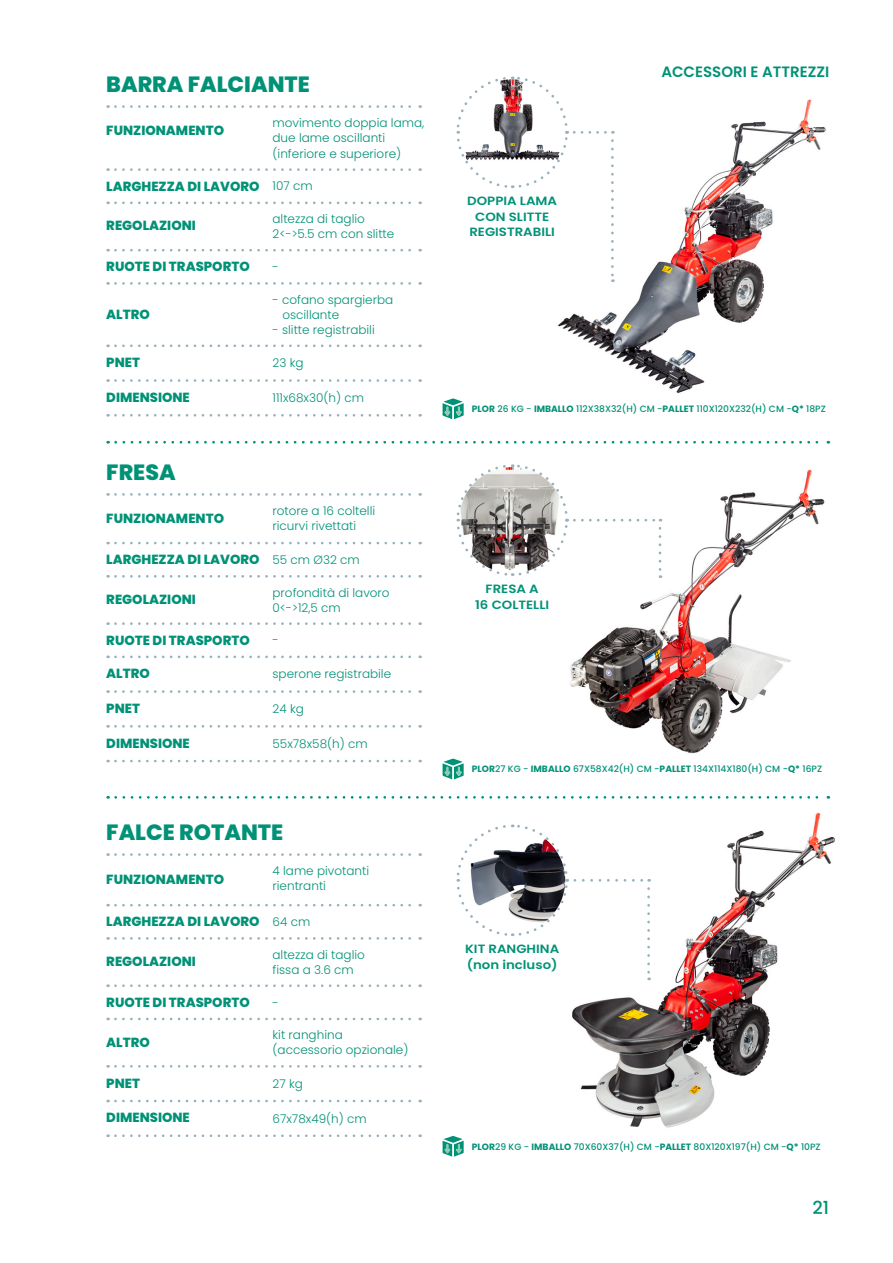
<style>
.page{position:relative;width:893px;height:1263px;background:#fff}
.page>*{position:absolute;margin:0;border:0;box-sizing:border-box;transform-origin:0 0}
.t1{font:800 22.05px "Poppins";color:#009276}
.t2{font:500 18px "Poppins";color:#009276}
.t3{font:600 15px "Poppins";color:#009276}
.t4{font:800 13.2px "Poppins";color:#009276}
.t5{font:300 12px/15px "Poppins";color:#009276}
.t6{font:600 12px/15.8px "Poppins";color:#009276;text-align:center;scale:1.11 1}
.t7{font:500 9.15px "Poppins";color:#009276}
.s1{font-weight:700}
</style>
<div class="page">
<img style="left:572px;top:812px;width:264px;height:316px">
<img style="left:570px;top:469px;width:255px;height:285px">
<img style="left:558px;top:99px;width:268px;height:294px">
<svg style="left:443px;top:398px;width:21px;height:21px"></svg>
<svg style="left:456px;top:76px;width:158px;height:206px"></svg>
<svg style="left:443px;top:759px;width:21px;height:20px"></svg>
<svg style="left:456px;top:464px;width:205px;height:114px"></svg>
<svg style="left:443px;top:1136px;width:21px;height:21px"></svg>
<svg style="left:456px;top:823px;width:194px;height:157px"></svg>
<svg style="left:116px;top:441px;width:713px;height:3px"></svg>
<svg style="left:116px;top:796px;width:713px;height:3px"></svg>
<svg style="left:115px;top:105px;width:306px;height:3px"></svg>
<svg style="left:115px;top:168px;width:306px;height:3px"></svg>
<svg style="left:115px;top:202px;width:306px;height:2px"></svg>
<svg style="left:115px;top:249px;width:306px;height:2px"></svg>
<svg style="left:115px;top:282px;width:306px;height:3px"></svg>
<svg style="left:115px;top:344px;width:306px;height:3px"></svg>
<svg style="left:115px;top:379px;width:306px;height:3px"></svg>
<svg style="left:115px;top:414px;width:306px;height:3px"></svg>
<svg style="left:115px;top:493px;width:306px;height:3px"></svg>
<svg style="left:115px;top:542px;width:306px;height:2px"></svg>
<svg style="left:115px;top:575px;width:306px;height:3px"></svg>
<svg style="left:115px;top:622px;width:306px;height:3px"></svg>
<svg style="left:115px;top:655px;width:306px;height:3px"></svg>
<svg style="left:115px;top:760px;width:306px;height:2px"></svg>
<svg style="left:115px;top:690px;width:306px;height:3px"></svg>
<svg style="left:115px;top:725px;width:306px;height:3px"></svg>
<svg style="left:115px;top:1134px;width:306px;height:3px"></svg>
<svg style="left:115px;top:853px;width:306px;height:3px"></svg>
<svg style="left:115px;top:904px;width:306px;height:2px"></svg>
<svg style="left:115px;top:937px;width:306px;height:3px"></svg>
<svg style="left:115px;top:984px;width:306px;height:3px"></svg>
<svg style="left:115px;top:1018px;width:306px;height:2px"></svg>
<svg style="left:115px;top:1065px;width:306px;height:2px"></svg>
<svg style="left:115px;top:1100px;width:306px;height:2px"></svg>
<p class="t1" style="left:106px;top:72px;width:205px">BARRA FALCIANTE</p>
<p class="t4" style="left:106px;top:123px;width:119px">FUNZIONAMENTO</p>
<p class="t5" style="left:273px;top:115px;width:153px">movimento doppia lama,</p>
<p class="t5" style="left:273px;top:130px;width:130px;line-height:15.5px">due lame oscillanti (inferiore e superiore)</p>
<p class="t4" style="left:106px;top:179px;width:155px">LARGHEZZA DI LAVORO</p>
<p class="t5" style="left:273px;top:179px;width:42px">107 cm</p>
<p class="t5" style="left:273px;top:212px;width:123px">altezza di taglio<br>2&lt;-&gt;5.5 cm con slitte</p>
<p class="t4" style="left:106px;top:218px;width:91px">REGOLAZIONI</p>
<p class="t4" style="left:106px;top:259px;width:145px">RUOTE DI TRASPORTO</p>
<p class="t5" style="left:273px;top:259px;width:8px">-</p>
<p class="t5" style="left:273px;top:292px;width:122px">- cofano spargierba</p>
<p class="t5" style="left:282px;top:307px;width:58px">oscillante</p>
<p class="t5" style="left:273px;top:322px;width:104px">- slitte registrabili</p>
<p class="t4" style="left:106px;top:306px;width:45px">ALTRO</p>
<p class="t4" style="left:106px;top:355px;width:35px">PNET</p>
<p class="t5" style="left:273px;top:356px;width:33px">23 kg</p>
<p class="t4" style="left:106px;top:389px;width:85px">DIMENSIONE</p>
<p class="t5" style="left:273px;top:390px;width:93px">111x68x30(h) cm</p>
<p class="t1" style="left:106px;top:459px;width:71px">FRESA</p>
<p class="t4" style="left:106px;top:510px;width:119px">FUNZIONAMENTO</p>
<p class="t5" style="left:273px;top:503px;width:104px">rotore a 16 coltelli ricurvi rivettati</p>
<p class="t4" style="left:106px;top:552px;width:155px">LARGHEZZA DI LAVORO</p>
<p class="t5" style="left:273px;top:552px;width:89px">55 cm Ø32 cm</p>
<p class="t5" style="left:273px;top:585px;width:119px">profondità di lavoro</p>
<p class="t5" style="left:273px;top:600px;width:70px">0&lt;-&gt;12,5 cm</p>
<p class="t4" style="left:106px;top:592px;width:91px">REGOLAZIONI</p>
<p class="t4" style="left:106px;top:633px;width:145px">RUOTE DI TRASPORTO</p>
<p class="t5" style="left:273px;top:633px;width:8px">-</p>
<p class="t4" style="left:106px;top:666px;width:45px">ALTRO</p>
<p class="t5" style="left:273px;top:667px;width:120px">sperone registrabile</p>
<p class="t4" style="left:106px;top:701px;width:35px">PNET</p>
<p class="t5" style="left:273px;top:701px;width:33px">24 kg</p>
<p class="t4" style="left:106px;top:735px;width:85px">DIMENSIONE</p>
<p class="t5" style="left:273px;top:736px;width:97px">55x78x58(h) cm</p>
<p class="t1" style="left:106px;top:820px;width:179px">FALCE ROTANTE</p>
<p class="t4" style="left:106px;top:871px;width:119px">FUNZIONAMENTO</p>
<p class="t5" style="left:273px;top:863px;width:98px">4 lame pivotanti rientranti</p>
<p class="t4" style="left:106px;top:914px;width:155px">LARGHEZZA DI LAVORO</p>
<p class="t5" style="left:273px;top:914px;width:39px">64 cm</p>
<p class="t5" style="left:273px;top:947px;width:94px">altezza di taglio fissa a 3.6 cm</p>
<p class="t4" style="left:106px;top:954px;width:91px">REGOLAZIONI</p>
<p class="t4" style="left:106px;top:995px;width:145px">RUOTE DI TRASPORTO</p>
<p class="t5" style="left:273px;top:995px;width:8px">-</p>
<p class="t5" style="left:273px;top:1028px;width:72px">kit ranghina</p>
<p class="t5" style="left:273px;top:1043px;width:137px">(accessorio opzionale)</p>
<p class="t4" style="left:106px;top:1034px;width:45px">ALTRO</p>
<p class="t4" style="left:106px;top:1075px;width:35px">PNET</p>
<p class="t5" style="left:273px;top:1076px;width:32px">27 kg</p>
<p class="t4" style="left:106px;top:1110px;width:85px">DIMENSIONE</p>
<p class="t5" style="left:273px;top:1111px;width:96px">67x78x49(h) cm</p>
<p class="t6" style="left:467px;top:193px;width:82px">DOPPIA LAMA<br>CON SLITTE<br>REGISTRABILI</p>
<p class="t3" style="left:661px;top:63px;width:169px">ACCESSORI E ATTREZZI</p>
<p class="t7" style="left:472px;top:403px;width:355px"><span class="s1">PLOR</span> 26 KG - <span class="s1">IMBALLO</span> 112X38X32(H) CM -<span class="s1">PALLET</span> 110X120X232(H) CM -<span class="s1">Q*</span> 18PZ</p>
<p class="t6" style="left:486px;top:581px;width:49px">FRESA A</p>
<p class="t6" style="left:475px;top:596px;width:68px">16 COLTELLI</p>
<p class="t7" style="left:472px;top:764px;width:352px"><span class="s1">PLOR</span>27 KG - <span class="s1">IMBALLO</span> 67X58X42(H) CM -<span class="s1">PALLET</span> 134X114X180(H) CM -<span class="s1">Q*</span> 16PZ</p>
<p class="t6" style="left:465px;top:941px;width:86px">KIT RANGHINA</p>
<p class="t6" style="left:467px;top:957px;width:83px">(non incluso)</p>
<p class="t7" style="left:472px;top:1141px;width:350px"><span class="s1">PLOR</span>29 KG - <span class="s1">IMBALLO</span> 70X60X37(H) CM -<span class="s1">PALLET</span> 80X120X197(H) CM -<span class="s1">Q*</span> 10PZ</p>
<h2 class="t2" style="left:812px;top:1197px;width:18px">21</h2>
</div>
